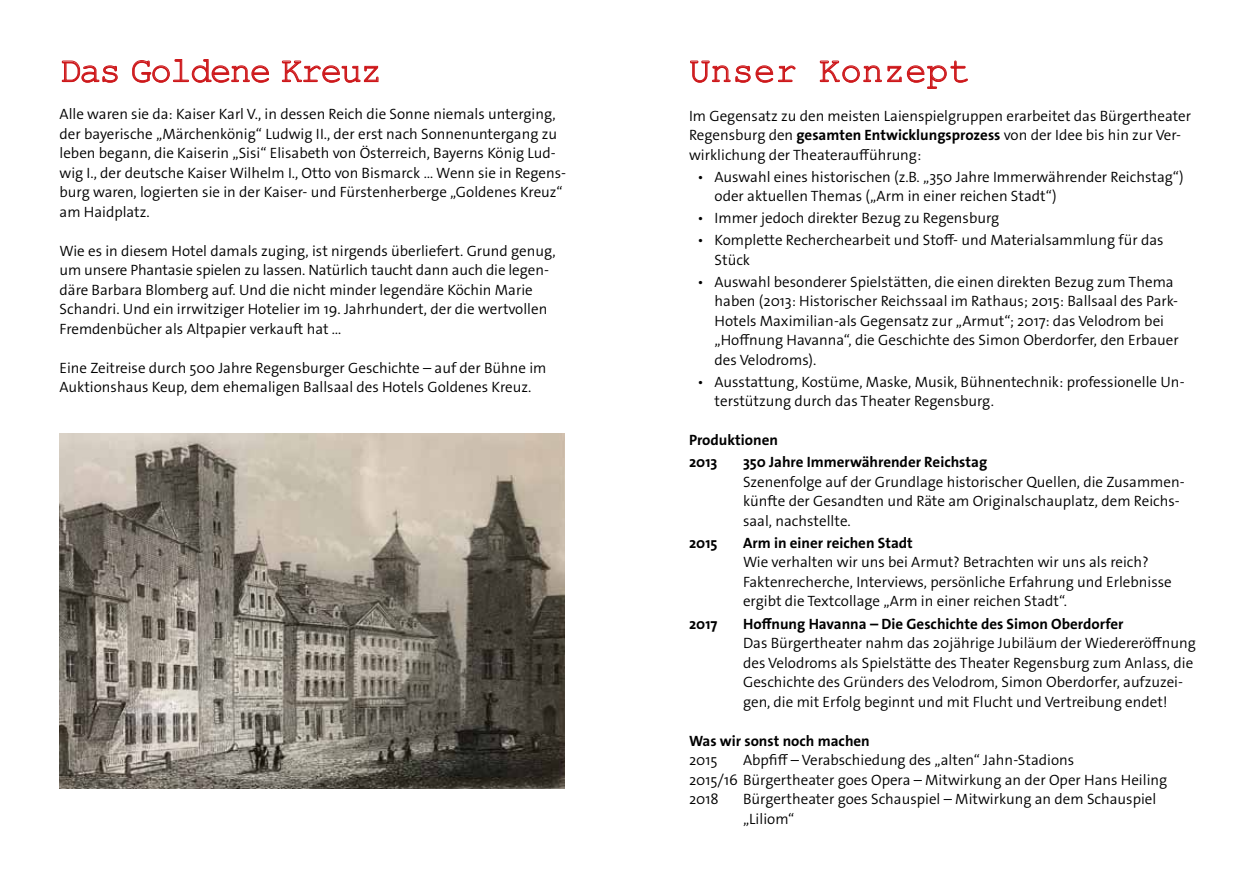
<style>
.page{position:relative;width:1259px;height:893px;background:#fff}
.page>*{position:absolute;margin:0;border:0;box-sizing:border-box;transform-origin:0 0}
.t1{font:36px "Courier New";letter-spacing:-.05em;color:#cd171a}
.t2{font:36px "Courier New";color:#cd171a}
.t3{font:300 15px/19.5px "The Sans Os F";color:#000}
.t4{font:700 15px/22px "The Sans Os F";color:#000}
.s1{font-weight:700}
</style>
<div class="page">
<svg style="left:61px;top:60px;width:57px;height:23px"></svg>
<svg style="left:132px;top:59px;width:137px;height:24px"></svg>
<svg style="left:281px;top:60px;width:98px;height:23px"></svg>
<svg style="left:690px;top:60px;width:106px;height:23px"></svg>
<svg style="left:819px;top:60px;width:149px;height:29px"></svg>
<img style="left:60px;top:434px;width:505px;height:354px">
<h1 class="t1" style="left:60px;top:48px;width:324px">Das Goldene Kreuz</h1>
<p class="t3" style="left:60px;top:104px;width:508px">Alle waren sie da: Kaiser Karl V., in dessen Reich die Sonne niemals unterging, der bayerische „Märchenkönig“ Ludwig II., der erst nach Sonnenuntergang zu leben begann, die Kaiserin „Sisi“ Elisabeth von Österreich, Bayerns König Lud&shy;wig I., der deutsche Kaiser Wilhelm I., Otto von Bismarck ... Wenn sie in Regens&shy;burg waren, logierten sie in der Kaiser- und Fürstenherberge „Goldenes Kreuz“ am Haidplatz.</p>
<p class="t3" style="left:60px;top:241px;width:498px">Wie es in diesem Hotel damals zuging, ist nirgends überliefert. Grund genug, um unsere Phantasie spielen zu lassen. Natürlich taucht dann auch die legen&shy;däre Barbara Blomberg auf. Und die nicht minder legendäre Köchin Marie Schandri. Und ein irrwitziger Hotelier im 19. Jahrhundert, der die wertvollen Fremdenbücher als Altpapier verkauft hat …</p>
<p class="t3" style="left:60px;top:358px;width:488px">Eine Zeitreise durch 500 Jahre Regensburger Geschichte – auf der Bühne im<br>Auktionshaus Keup, dem ehemaligen Ballsaal des Hotels Goldenes Kreuz.</p>
<h1 class="t2" style="left:689px;top:48px;width:282px">Unser Konzept</h1>
<p class="t3" style="left:689px;top:106px;width:503px">Im Gegensatz zu den meisten Laienspielgruppen erarbeitet das Bürgertheater<br>Regensburg den <span class="s1">gesamten Entwicklungsprozess</span> von der Idee bis hin zur Ver&shy;wirklichung der Theateraufführung:</p>
<p class="t3" style="left:714px;top:167px;width:470px;text-indent:-17px">• Auswahl eines historischen (z.B. „350 Jahre Immerwährender Reichstag“) oder aktuellen Themas („Arm in einer reichen Stadt“)</p>
<p class="t3" style="left:697px;top:208px;width:303px">• Immer jedoch direkter Bezug zu Regensburg</p>
<p class="t3" style="left:714px;top:231px;width:450px;text-indent:-17px">• Komplette Recherchearbeit und Stoff- und Materialsammlung für das<br>Stück</p>
<p class="t3" style="left:714px;top:272px;width:466px;text-indent:-17px">• Auswahl besonderer Spielstätten, die einen direkten Bezug zum Thema haben (2013: Historischer Reichssaal im Rathaus; 2015: Ballsaal des Park-Hotels Maximilian-als Gegensatz zur „Armut“; 2017: das Velodrom bei „Hoffnung Havanna“, die Geschichte des Simon Oberdorfer, den Erbauer des Velodroms).</p>
<p class="t3" style="left:714px;top:372px;width:471px;text-indent:-17px">• Ausstattung, Kostüme, Maske, Musik, Bühnentechnik: professionelle Un&shy;terstützung durch das Theater Regensburg.</p>
<p class="t4" style="left:689px;top:429px;width:90px">Produktionen<br>2013</p>
<p class="t4" style="left:743px;top:451px;width:246px">350 Jahre Immerwährender Reichstag</p>
<p class="t3" style="left:743px;top:472px;width:443px">Szenenfolge auf der Grundlage historischer Quellen, die Zusammen&shy;künfte der Gesandten und Räte am Originalschauplatz, dem Reichs&shy;saal, nachstellte.</p>
<p class="t4" style="left:689px;top:532px;width:30px">2015</p>
<p class="t4" style="left:743px;top:532px;width:171px">Arm in einer reichen Stadt</p>
<p class="t3" style="left:743px;top:553px;width:430px">Wie verhalten wir uns bei Armut? Betrachten wir uns als reich?<br>Faktenrecherche, Interviews, persönliche Erfahrung und Erlebnisse ergibt die Textcollage „Arm in einer reichen Stadt“.</p>
<p class="t4" style="left:689px;top:613px;width:30px">2017</p>
<p class="t4" style="left:743px;top:613px;width:382px">Hoffnung Havanna – Die Geschichte des Simon Oberdorfer</p>
<p class="t3" style="left:743px;top:633px;width:454px">Das Bürgertheater nahm das 20jährige Jubiläum der Wiedereröffnung des Velodroms als Spielstätte des Theater Regensburg zum Anlass, die Geschichte des Gründers des Velodrom, Simon Oberdorfer, aufzuzei&shy;gen, die mit Erfolg beginnt und mit Flucht und Vertreibung endet!</p>
<p class="t4" style="left:689px;top:730px;width:182px">Was wir sonst noch machen</p>
<p class="t3" style="left:689px;top:750px;width:30px">2015</p>
<p class="t3" style="left:689px;top:750px;width:480px;text-indent:54px">Abpfiff – Verabschiedung des „alten“ Jahn-Stadions<br>2015/16 Bürgertheater goes Opera – Mitwirkung an der Oper Hans Heiling<br>2018</p>
<p class="t3" style="left:743px;top:789px;width:415px">Bürgertheater goes Schauspiel – Mitwirkung an dem Schauspiel „Liliom“</p>
</div>
